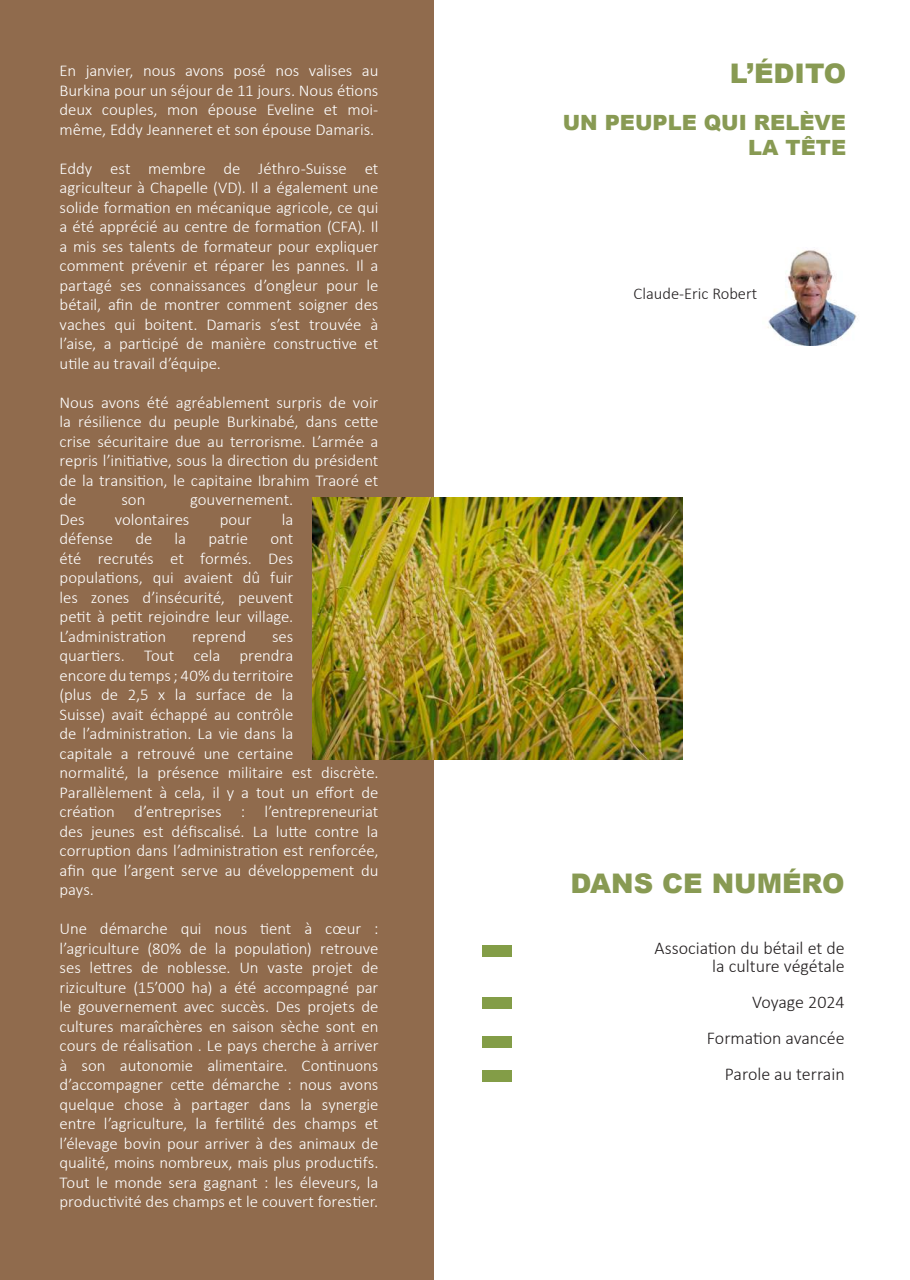
<style>
.page{position:relative;width:910px;height:1280px;background:#fff}
.page>*{position:absolute;margin:0;border:0;box-sizing:border-box;transform-origin:0 0}
.t1{font:900 27px "Arial";color:#889a53}
.t2{font:900 21px/25.2px "Arial";color:#889a53;text-align:right}
.t3{font:300 18px/36px "Calibri";color:#231f20;text-align:right}
.t4{font:300 16.5px/19.5px "Calibri";letter-spacing:-.005em;color:#fff;text-align:justify}
.t5{font:300 16.5px "Calibri";color:#231f20}
</style>
<div class="page">
<div style="left:0;top:0;width:434px;height:1280px;background:#906b4d"></div>
<div style="left:482px;top:945px;width:30px;height:12px;background:#839d47"></div>
<div style="left:482px;top:997px;width:30px;height:12px;background:#839d47"></div>
<div style="left:482px;top:1036px;width:30px;height:12px;background:#839d47"></div>
<img style="left:312px;top:497px;width:370px;height:262px">
<div style="left:482px;top:1070px;width:30px;height:12px;background:#839d47"></div>
<img style="left:767px;top:250px;width:90px;height:95px">
<p class="t4" style="left:60px;top:60px;width:320px">En janvier, nous avons posé nos valises au Burkina pour un séjour de 11 jours. Nous étions deux couples, mon épouse Eveline et moi&shy;même, Eddy Jeanneret et son épouse Damaris.</p>
<p class="t4" style="left:60px;top:158px;width:320px">Eddy est membre de Jéthro-Suisse et agriculteur à Chapelle (VD). Il a également une solide formation en mécanique agricole, ce qui a été apprécié au centre de formation (CFA). Il a mis ses talents de formateur pour expliquer comment prévenir et réparer les pannes. Il a partagé ses connaissances d’ongleur pour le bétail, afin de montrer comment soigner des vaches qui boitent. Damaris s’est trouvée à l’aise, a participé de manière constructive et utile au travail d’équipe.</p>
<p class="t4" style="left:60px;top:392px;width:320px">Nous avons été agréablement surpris de voir la résilience du peuple Burkinabé, dans cette crise sécuritaire due au terrorisme. L’armée a repris l’initiative, sous la direction du président de la transition, le capitaine Ibrahim Traoré et de</p>
<p class="t4" style="left:121px;top:489px;width:26px">son</p>
<p class="t4" style="left:190px;top:489px;width:105px">gouvernement.</p>
<p class="t4" style="left:60px;top:509px;width:27px">Des</p>
<p class="t4" style="left:115px;top:509px;width:76px">volontaires</p>
<p class="t4" style="left:220px;top:509px;width:34px">pour</p>
<p class="t4" style="left:282px;top:509px;width:13px">la</p>
<p class="t4" style="left:60px;top:528px;width:55px">défense</p>
<p class="t4" style="left:135px;top:528px;width:19px">de</p>
<p class="t4" style="left:175px;top:528px;width:13px">la</p>
<p class="t4" style="left:208px;top:528px;width:41px">patrie</p>
<p class="t4" style="left:60px;top:528px;width:235px;text-indent:211px">ont été recrutés et formés. Des populations, qui avaient dû fuir les zones d’insécurité, peuvent petit à petit rejoindre leur village.<br>L’administration</p>
<p class="t4" style="left:192px;top:626px;width:56px">reprend</p>
<p class="t4" style="left:60px;top:626px;width:320px;text-align:left;text-indent:213px">ses<br>quartiers. Tout cela prendra<br>encore du temps ; 40% du territoire<br>(plus de 2,5 x la surface de la<br>Suisse) avait échappé au contrôle<br>de l’administration. La vie dans la<br>capitale a retrouvé une certaine<br>normalité, la présence militaire est discrète.<br>Parallèlement à cela, il y a tout un effort de création d’entreprises : l’entrepreneuriat des jeunes est défiscalisé. La lutte contre la corruption dans l’administration est renforcée, afin que l’argent serve au développement du pays.</p>
<p class="t4" style="left:60px;top:918px;width:320px">Une démarche qui nous tient à cœur : l’agriculture (80% de la population) retrouve ses lettres de noblesse. Un vaste projet de riziculture (15’000 ha) a été accompagné par le gouvernement avec succès. Des projets de cultures maraîchères en saison sèche sont en cours de réalisation . Le pays cherche à arriver à son autonomie alimentaire. Continuons d’accompagner cette démarche : nous avons quelque chose à partager dans la synergie entre l’agriculture, la fertilité des champs et l’élevage bovin pour arriver à des animaux de qualité, moins nombreux, mais plus productifs.<br>Tout le monde sera gagnant : les éleveurs, la productivité des champs et le couvert forestier.</p>
<h1 class="t1" style="left:730px;top:54px;width:118px">L’ÉDITO</h1>
<p class="t2" style="left:563px;top:109px;width:285px">UN PEUPLE QUI RELÈVE<br>LA TÊTE</p>
<p class="t5" style="left:634px;top:284px;width:125px">Claude-Eric Robert</p>
<h1 class="t1" style="left:570px;top:864px;width:276px">DANS CE NUMÉRO</h1>
<p class="t3" style="left:655px;top:938px;width:192px;line-height:18px">Association du bétail et de la culture végétale</p>
<p class="t3" style="left:707px;top:983px;width:139px">Voyage 2024<br>Formation avancée<br>Parole au terrain</p>
</div>
